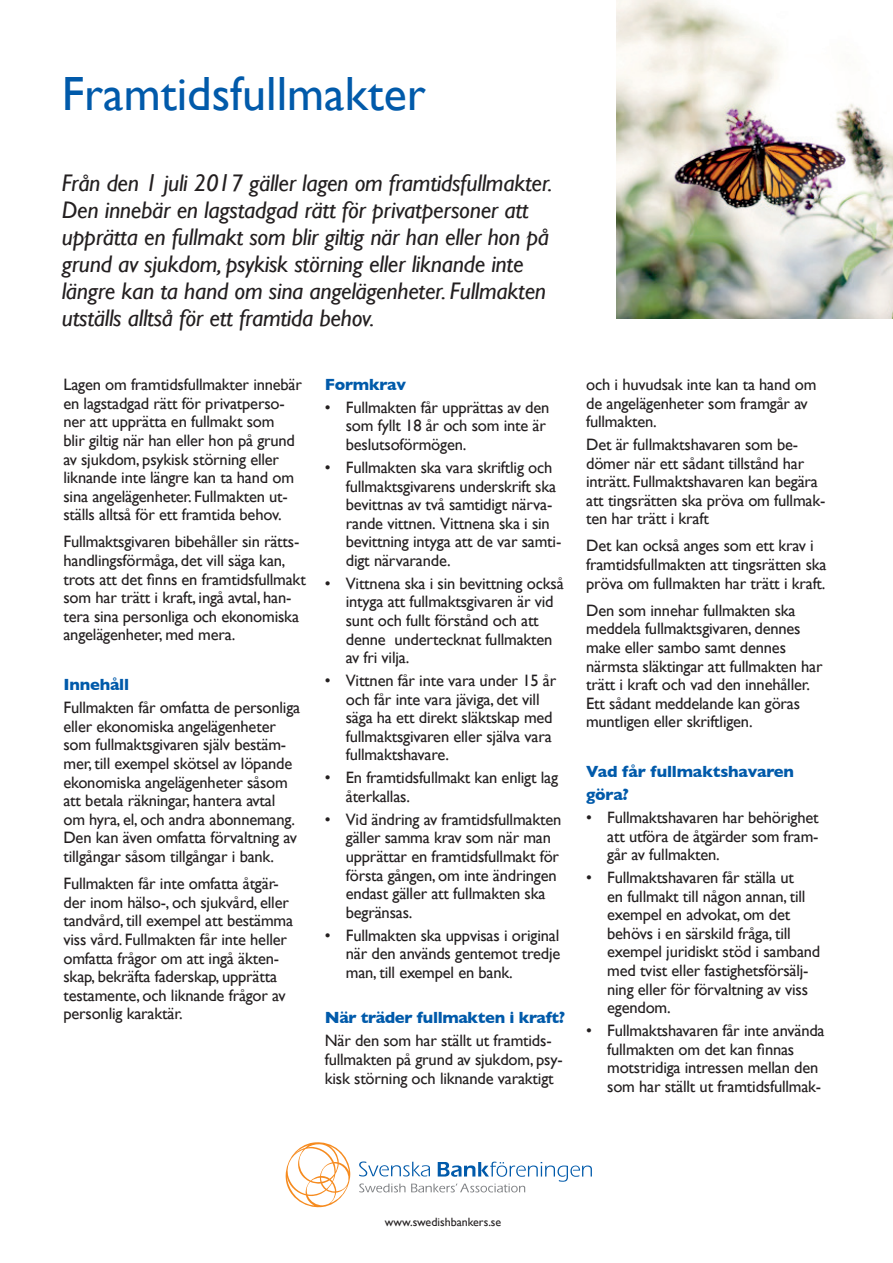
<style>
.page{position:relative;width:893px;height:1263px;background:#fff}
.page>*{position:absolute;margin:0;border:0;box-sizing:border-box;transform-origin:0 0}
.t1{font:48px "Gill Sans";color:#015aaa}
.t2{font:italic 24px/27px "Gill Sans";letter-spacing:-.01em;color:#231f20}
.t3{font:16.5px/18.6px "Gill Sans";letter-spacing:-.01em;color:#231f20}
.t4{font:700 16.5px/22.8px "Gill Sans";letter-spacing:-.01em;color:#015aaa}
.t5{font:12px "Gill Sans";color:#231f20}
</style>
<div class="page">
<svg style="left:359px;top:1161px;width:233px;height:31px"></svg>
<svg style="left:286px;top:1142px;width:65px;height:65px"></svg>
<img style="left:617px;top:0;width:276px;height:319px">
<h1 class="t1" style="left:62px;top:66px;width:365px">Framtidsfullmakter</h1>
<p class="t2" style="left:62px;top:170px;width:492px">Från den 1 juli 2017 gäller lagen om framtidsfullmakter.<br>Den innebär en lagstadgad rätt för privatpersoner att upprätta en fullmakt som blir giltig när han eller hon på grund av sjukdom, psykisk störning eller liknande inte längre kan ta hand om sina angelägenheter. Fullmakten utställs alltså för ett framtida behov.</p>
<p class="t3" style="left:63px;top:375px;width:240px">Lagen om framtidsfullmakter innebär en lagstadgad rätt för privatperso&shy;ner att upprätta en fullmakt som<br>blir giltig när han eller hon på grund av sjukdom, psykisk störning eller liknande inte längre kan ta hand om sina angelägenheter. Fullmakten ut&shy;ställs alltså för ett framtida behov.</p>
<p class="t3" style="left:63px;top:532px;width:244px">Fullmaktsgivaren bibehåller sin rätts&shy;handlingsförmåga, det vill säga kan, trots att det finns en framtidsfullmakt som har trätt i kraft, ingå avtal, han&shy;tera sina personliga och ekonomiska angelägenheter, med mera.</p>
<p class="t4" style="left:63px;top:673px;width:67px">Innehåll</p>
<p class="t3" style="left:63px;top:698px;width:238px">Fullmakten får omfatta de personliga eller ekonomiska angelägenheter som fullmaktsgivaren själv bestäm&shy;mer, till exempel skötsel av löpande ekonomiska angelägenheter såsom att betala räkningar, hantera avtal om hyra, el, och andra abonnemang.<br>Den kan även omfatta förvaltning av tillgångar såsom tillgångar i bank.</p>
<p class="t3" style="left:63px;top:874px;width:231px">Fullmakten får inte omfatta åtgär&shy;der inom hälso-, och sjukvård, eller tandvård, till exempel att bestämma viss vård. Fullmakten får inte heller omfatta frågor om att ingå äkten&shy;skap, bekräfta faderskap, upprätta testamente, och liknande frågor av personlig karaktär.</p>
<p class="t4" style="left:325px;top:373px;width:83px">Formkrav</p>
<p class="t3" style="left:346px;top:398px;width:205px;text-indent:-21px">• Fullmakten får upprättas av den som fyllt 18 år och som inte är beslutsoförmögen.</p>
<p class="t3" style="left:346px;top:458px;width:217px;text-indent:-21px">• Fullmakten ska vara skriftlig och fullmaktsgivarens underskrift ska bevittnas av två samtidigt närva&shy;rande vittnen. Vittnena ska i sin bevittning intyga att de var samti&shy;digt närvarande.</p>
<p class="t3" style="left:346px;top:574px;width:219px;text-indent:-21px">• Vittnena ska i sin bevittning också intyga att fullmaktsgivaren är vid sunt och fullt förstånd och att denne undertecknat fullmakten av fri vilja.</p>
<p class="t3" style="left:346px;top:671px;width:212px;text-indent:-21px">• Vittnen får inte vara under 15 år och får inte vara jäviga, det vill säga ha ett direkt släktskap med fullmaktsgivaren eller själva vara fullmaktshavare.</p>
<p class="t3" style="left:346px;top:768px;width:214px;text-indent:-21px">• En framtidsfullmakt kan enligt lag återkallas.</p>
<p class="t3" style="left:346px;top:810px;width:217px;text-indent:-21px">• Vid ändring av framtidsfullmakten gäller samma krav som när man upprättar en framtidsfullmakt för första gången, om inte ändringen endast gäller att fullmakten ska begränsas.</p>
<p class="t3" style="left:346px;top:925px;width:216px;text-align:justify;text-indent:-21px">• Fullmakten ska uppvisas i original när den används gentemot tredje man, till exempel en bank.</p>
<p class="t4" style="left:325px;top:1006px;width:242px">När träder fullmakten i kraft?</p>
<p class="t3" style="left:325px;top:1031px;width:239px">När den som har ställt ut framtids&shy;fullmakten på grund av sjukdom, psy&shy;kisk störning och liknande varaktigt</p>
<p class="t3" style="left:586px;top:375px;width:232px">och i huvudsak inte kan ta hand om de angelägenheter som framgår av fullmakten.</p>
<p class="t3" style="left:586px;top:435px;width:241px">Det är fullmaktshavaren som be&shy;dömer när ett sådant tillstånd har inträtt. Fullmaktshavaren kan begära att tingsrätten ska pröva om fullmak&shy;ten har trätt i kraft</p>
<p class="t3" style="left:586px;top:536px;width:242px">Det kan också anges som ett krav i framtidsfullmakten att tingsrätten ska pröva om fullmakten har trätt i kraft.</p>
<p class="t3" style="left:586px;top:601px;width:238px">Den som innehar fullmakten ska meddela fullmaktsgivaren, dennes make eller sambo samt dennes närmsta släktingar att fullmakten har trätt i kraft och vad den innehåller.<br>Ett sådant meddelande kan göras muntligen eller skriftligen.</p>
<p class="t4" style="left:586px;top:760px;width:209px">Vad får fullmaktshavaren göra?</p>
<p class="t3" style="left:607px;top:808px;width:213px;text-align:justify;text-indent:-21px">• Fullmaktshavaren har behörighet att utföra de åtgärder som fram&shy;går av fullmakten.</p>
<p class="t3" style="left:607px;top:868px;width:215px;text-indent:-21px">• Fullmaktshavaren får ställa ut<br>en fullmakt till någon annan, till exempel en advokat, om det behövs i en särskild fråga, till exempel juridiskt stöd i samband med tvist eller fastighetsförsälj&shy;ning eller för förvaltning av viss egendom.</p>
<p class="t3" style="left:607px;top:1021px;width:219px;text-indent:-21px">• Fullmaktshavaren får inte använda fullmakten om det kan finnas motstridiga intressen mellan den som har ställt ut framtidsfullmak-</p>
<p class="t5" style="left:385px;top:1214px;width:118px">www.swedishbankers.se</p>
</div>
